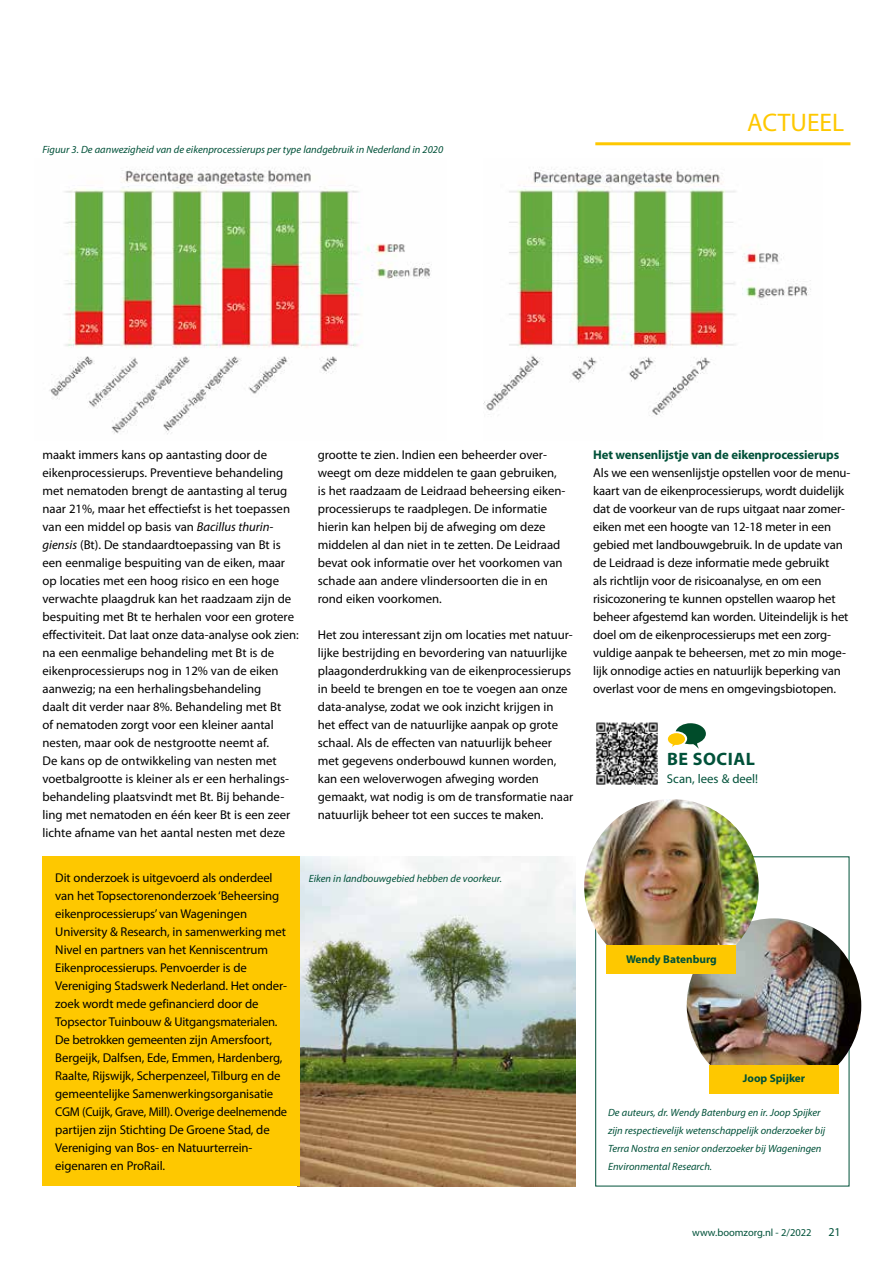
<style>
.page{position:relative;width:893px;height:1263px;background:#fff}
.page>*{position:absolute;margin:0;border:0;box-sizing:border-box;transform-origin:0 0}
.t1{font:25.5px "Myriad Pro";color:#fec800}
.t2{font:700 18px "Myriad Pro";letter-spacing:.03em;color:#005139}
.t3{font:12.75px/18px "Myriad Pro";color:#000}
.t4{font:700 12.75px "Myriad Pro";letter-spacing:-.01em;color:#005139}
.t5{font:12.75px "Myriad Pro";color:#005139}
.t6{font:12px "Myriad Pro";color:#005139}
.t7{font:700 11.25px "Myriad Pro";color:#005139}
.t8{font:italic 10.5px/18px "Myriad Pro";color:#005139}
.t9{font:10.5px "Myriad Pro";color:#005139}
.s1{font-style:italic}
</style>
<div class="page">
<hr style="left:595px;top:142px;width:255px;height:3px;background:#fec800">
<img style="left:300px;top:856px;width:275px;height:330px">
<img style="left:49px;top:167px;width:383px;height:268px">
<img style="left:483px;top:167px;width:328px;height:249px">
<div style="left:43px;top:856px;width:257px;height:330px;background:#fec800"></div>
<img style="left:687px;top:918px;width:174px;height:152px">
<div style="left:709px;top:1065px;width:130px;height:28px;background:#fec800"></div>
<img style="left:584px;top:799px;width:175px;height:174px;border-radius:87px">
<div style="left:607px;top:946px;width:129px;height:28px;background:#fec800"></div>
<img style="left:596px;top:722px;width:62px;height:62px">
<svg style="left:668px;top:723px;width:38px;height:26px"></svg>
<p class="t8" style="left:43px;top:140px;width:402px">Figuur 3. De aanwezigheid van de eikenprocessierups per type landgebruik in Nederland in 2020</p>
<h1 class="t1" style="left:747px;top:107px;width:99px">ACTUEEL</h1>
<p class="t3" style="left:43px;top:446px;width:258px">maakt immers kans op aantasting door de eikenprocessierups. Preventieve behandeling met nematoden brengt de aantasting al terug naar 21%, maar het effectiefst is het toepassen van een middel op basis van <span class="s1">Bacillus thurin&shy;giensis</span> (Bt). De standaardtoepassing van Bt is een eenmalige bespuiting van de eiken, maar op locaties met een hoog risico en een hoge verwachte plaagdruk kan het raadzaam zijn de bespuiting met Bt te herhalen voor een grotere effectiviteit. Dat laat onze data-analyse ook zien: na een eenmalige behandeling met Bt is de eikenprocessierups nog in 12% van de eiken aanwezig; na een herhalingsbehandeling<br>daalt dit verder naar 8%. Behandeling met Bt<br>of nematoden zorgt voor een kleiner aantal nesten, maar ook de nestgrootte neemt af.<br>De kans op de ontwikkeling van nesten met voetbalgrootte is kleiner als er een herhalings&shy;behandeling plaatsvindt met Bt. Bij behande&shy;ling met nematoden en één keer Bt is een zeer lichte afname van het aantal nesten met deze</p>
<p class="t3" style="left:318px;top:446px;width:248px">grootte te zien. Indien een beheerder over&shy;weegt om deze middelen te gaan gebruiken, is het raadzaam de Leidraad beheersing eiken&shy;processierups te raadplegen. De informatie hierin kan helpen bij de afweging om deze middelen al dan niet in te zetten. De Leidraad bevat ook informatie over het voorkomen van schade aan andere vlindersoorten die in en rond eiken voorkomen.</p>
<p class="t3" style="left:318px;top:626px;width:257px">Het zou interessant zijn om locaties met natuur&shy;lijke bestrijding en bevordering van natuurlijke plaagonderdrukking van de eikenprocessierups in beeld te brengen en toe te voegen aan onze data-analyse, zodat we ook inzicht krijgen in het effect van de natuurlijke aanpak op grote schaal. Als de effecten van natuurlijk beheer met gegevens onderbouwd kunnen worden, kan een weloverwogen afweging worden gemaakt, wat nodig is om de transformatie naar natuurlijk beheer tot een succes te maken.</p>
<p class="t3" style="left:55px;top:869px;width:233px">Dit onderzoek is uitgevoerd als onderdeel van het Topsectorenonderzoek ‘Beheersing eikenprocessierups’ van Wageningen University &amp; Research, in samenwerking met Nivel en partners van het Kenniscentrum Eikenprocessierups. Penvoerder is de Vereniging Stadswerk Nederland. Het onder&shy;zoek wordt mede gefinancierd door de Topsector Tuinbouw &amp; Uitgangsmaterialen.<br>De betrokken gemeenten zijn Amersfoort, Bergeijk, Dalfsen, Ede, Emmen, Hardenberg, Raalte, Rijswijk, Scherpenzeel, Tilburg en de gemeentelijke Samenwerkingsorganisatie CGM (Cuijk, Grave, Mill). Overige deelnemende partijen zijn Stichting De Groene Stad, de Vereniging van Bos- en Natuurterrein&shy;eigenaren en ProRail.</p>
<p class="t8" style="left:309px;top:869px;width:195px">Eiken in landbouwgebied hebben de voorkeur.</p>
<p class="t4" style="left:593px;top:447px;width:248px">Het wensenlijstje van de eikenprocessierups</p>
<p class="t3" style="left:593px;top:464px;width:259px">Als we een wensenlijstje opstellen voor de menu&shy;kaart van de eikenprocessierups, wordt duidelijk dat de voorkeur van de rups uitgaat naar zomer&shy;eiken met een hoogte van 12-18 meter in een gebied met landbouwgebruik. In de update van de Leidraad is deze informatie mede gebruikt<br>als richtlijn voor de risicoanalyse, en om een risicozonering te kunnen opstellen waarop het beheer afgestemd kan worden. Uiteindelijk is het doel om de eikenprocessierups met een zorg&shy;vuldige aanpak te beheersen, met zo min moge&shy;lijk onnodige acties en natuurlijk beperking van overlast voor de mens en omgevingsbiotopen.</p>
<h2 class="t2" style="left:667px;top:747px;width:89px">BE SOCIAL</h2>
<p class="t5" style="left:667px;top:771px;width:93px">Scan, lees &amp; deel!</p>
<p class="t7" style="left:626px;top:952px;width:92px">Wendy Batenburg</p>
<p class="t7" style="left:743px;top:1071px;width:64px">Joop Spijker</p>
<p class="t8" style="left:608px;top:1103px;width:219px">De auteurs, dr. Wendy Batenburg en ir. Joop Spijker zijn respectievelijk wetenschappelijk onderzoeker bij Terra Nostra en senior onderzoeker bij Wageningen Environmental Research.</p>
<p class="t9" style="left:692px;top:1226px;width:121px">www.boomzorg.nl - 2/2022</p>
<p class="t6" style="left:828px;top:1224px;width:14px">21</p>
</div>
